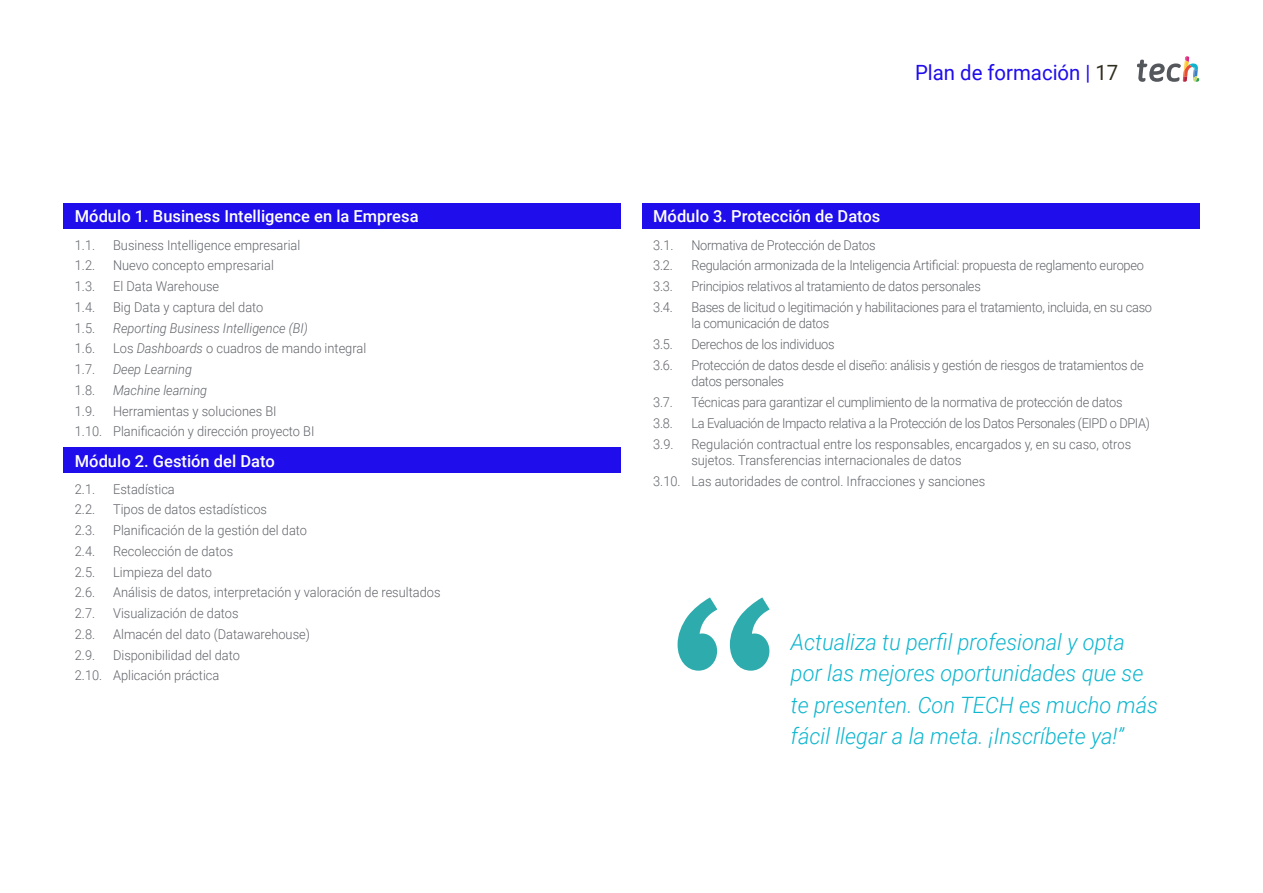
<style>
.page{position:relative;width:1263px;height:893px;background:#fff}
.page>*{position:absolute;margin:0;border:0;box-sizing:border-box;transform-origin:0 0}
.t1{font:italic 300 22.5px/31.5px "Roboto";color:#0fb6cf}
.t2{font:21px "Roboto";color:#1f0dec}
.t3{font:500 16.5px "Roboto";color:#fff}
.t4{font:300 13.5px/16.5px "Roboto";letter-spacing:-.01em;color:#61646a;scale:.95 1}
.t5{font:300 13.5px "Roboto";letter-spacing:-.03em;color:#61646a;scale:.95 1}
.t6{font:italic 300 13.5px "Roboto";color:#61646a;scale:.95 1}
.s1{font-style:italic}
.s2{color:#312e20}
</style>
<div class="page">
<div style="left:64px;top:204px;width:557px;height:25px;background:#1f0dec"></div>
<div style="left:64px;top:448px;width:557px;height:25px;background:#1f0dec"></div>
<div style="left:642px;top:204px;width:557px;height:25px;background:#1f0dec"></div>
<svg style="left:1137px;top:56px;width:62px;height:26px"></svg>
<svg style="left:677px;top:597px;width:93px;height:74px"></svg>
<p class="t3" style="left:75px;top:205px;width:345px">Módulo 1. Business Intelligence en la Empresa</p>
<p class="t4" style="left:75px;top:236px;width:23px">1.1.</p>
<p class="t4" style="left:113px;top:236px;width:199px">Business Intelligence empresarial</p>
<p class="t4" style="left:75px;top:257px;width:23px">1.2.</p>
<p class="t4" style="left:113px;top:257px;width:171px">Nuevo concepto empresarial</p>
<p class="t4" style="left:75px;top:278px;width:23px">1.3.</p>
<p class="t4" style="left:113px;top:278px;width:113px">El Data Warehouse</p>
<p class="t4" style="left:75px;top:298px;width:23px">1.4.</p>
<p class="t4" style="left:113px;top:298px;width:160px">Big Data y captura del dato</p>
<p class="t4" style="left:75px;top:319px;width:23px">1.5.</p>
<p class="t6" style="left:113px;top:318px;width:207px">Reporting Business Intelligence (BI)</p>
<p class="t4" style="left:75px;top:340px;width:23px">1.6.</p>
<p class="t4" style="left:113px;top:340px;width:268px">Los <span class="s1">Dashboards</span> o cuadros de mando integral</p>
<p class="t4" style="left:75px;top:361px;width:23px">1.7.</p>
<p class="t6" style="left:113px;top:360px;width:85px">Deep Learning</p>
<p class="t4" style="left:75px;top:381px;width:23px">1.8.</p>
<p class="t6" style="left:113px;top:381px;width:101px">Machine learning</p>
<p class="t4" style="left:75px;top:402px;width:23px">1.9.</p>
<p class="t4" style="left:75px;top:400px;width:254px;line-height:20.7px;text-align:center">Herramientas y soluciones BI<br>1.10. Planificación y dirección proyecto BI</p>
<p class="t3" style="left:75px;top:449px;width:201px">Módulo 2. Gestión del Dato</p>
<p class="t4" style="left:75px;top:480px;width:23px">2.1.</p>
<p class="t4" style="left:113px;top:480px;width:66px">Estadística</p>
<p class="t4" style="left:75px;top:501px;width:23px">2.2.</p>
<p class="t4" style="left:113px;top:501px;width:164px">Tipos de datos estadísticos</p>
<p class="t4" style="left:75px;top:522px;width:23px">2.3.</p>
<p class="t4" style="left:113px;top:522px;width:206px">Planificación de la gestión del dato</p>
<p class="t4" style="left:75px;top:542px;width:23px">2.4.</p>
<p class="t4" style="left:113px;top:542px;width:128px">Recolección de datos</p>
<p class="t4" style="left:75px;top:563px;width:23px">2.5.</p>
<p class="t4" style="left:113px;top:563px;width:105px">Limpieza del dato</p>
<p class="t4" style="left:75px;top:584px;width:23px">2.6.</p>
<p class="t4" style="left:113px;top:584px;width:346px">Análisis de datos, interpretación y valoración de resultados</p>
<p class="t4" style="left:75px;top:605px;width:23px">2.7.</p>
<p class="t4" style="left:113px;top:605px;width:134px">Visualización de datos</p>
<p class="t4" style="left:75px;top:625px;width:23px">2.8.</p>
<p class="t4" style="left:113px;top:625px;width:209px">Almacén del dato (Datawarehouse)</p>
<p class="t4" style="left:75px;top:646px;width:23px">2.9.</p>
<p class="t4" style="left:75px;top:644px;width:175px;line-height:20.7px;text-indent:38px">Disponibilidad del dato<br>2.10. Aplicación práctica</p>
<h2 class="t2" style="left:915px;top:57px;width:205px">Plan de formación | <span class="s2">17</span></h2>
<p class="t3" style="left:653px;top:205px;width:229px">Módulo 3. Protección de Datos</p>
<p class="t4" style="left:653px;top:236px;width:23px">3.1.</p>
<p class="t4" style="left:691px;top:236px;width:195px">Normativa de Protección de Datos</p>
<p class="t4" style="left:653px;top:257px;width:22px">3.2.</p>
<p class="t4" style="left:691px;top:257px;width:478px">Regulación armonizada de la Inteligencia Artificial: propuesta de reglamento europeo</p>
<p class="t4" style="left:653px;top:278px;width:22px">3.3.</p>
<p class="t4" style="left:691px;top:278px;width:306px">Principios relativos al tratamiento de datos personales</p>
<p class="t4" style="left:653px;top:298px;width:22px">3.4.</p>
<p class="t4" style="left:691px;top:298px;width:486px">Bases de licitud o legitimación y habilitaciones para el tratamiento, incluida, en su caso la comunicación de datos</p>
<p class="t4" style="left:653px;top:336px;width:22px">3.5.</p>
<p class="t4" style="left:691px;top:336px;width:152px">Derechos de los individuos</p>
<p class="t4" style="left:653px;top:356px;width:22px">3.6.</p>
<p class="t4" style="left:691px;top:356px;width:477px">Protección de datos desde el diseño: análisis y gestión de riesgos de tratamientos de datos personales</p>
<p class="t4" style="left:653px;top:394px;width:22px">3.7.</p>
<p class="t4" style="left:691px;top:394px;width:455px">Técnicas para garantizar el cumplimiento de la normativa de protección de datos</p>
<p class="t4" style="left:653px;top:414px;width:22px">3.8.</p>
<p class="t5" style="left:691px;top:414px;width:484px">La Evaluación de Impacto relativa a la Protección de los Datos Personales (EIPD o DPIA)</p>
<p class="t4" style="left:653px;top:435px;width:23px">3.9.</p>
<p class="t4" style="left:691px;top:435px;width:464px">Regulación contractual entre los responsables, encargados y, en su caso, otros sujetos. Transferencias internacionales de datos</p>
<p class="t4" style="left:653px;top:472px;width:351px">3.10. Las autoridades de control. Infracciones y sanciones</p>
<h1 class="t1" style="left:791px;top:625px;width:368px">Actualiza tu perfil profesional y opta por las mejores oportunidades que se te presenten. Con TECH es mucho más fácil llegar a la meta. ¡Inscríbete ya!”</h1>
</div>
